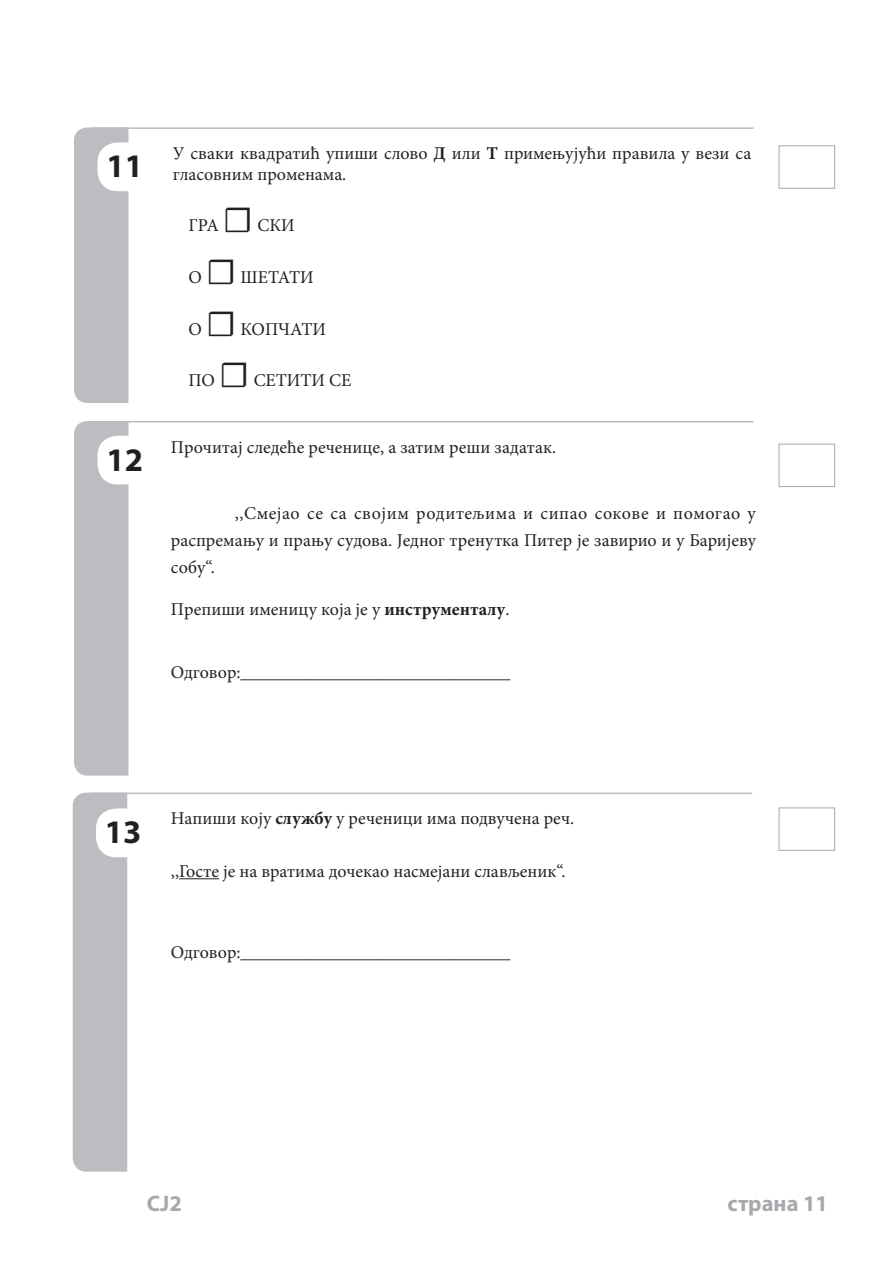
<style>
.page{position:relative;width:893px;height:1263px;background:#fff}
.page>*{position:absolute;margin:0;border:0;box-sizing:border-box;transform-origin:0 0}
.t1{font:700 33px "Myriad Pro";color:#231f20}
.t2{font:700 22.5px "Myriad Pro";color:#a8a9ad}
.t3{font:18px/27px "Minion Pro";color:#231f20;text-align:justify}
.s1{font-weight:700}
.s2{font-size:36px}
</style>
<div class="page">
<div style="left:74px;top:127px;width:54px;height:276px;background:#bcbdc0"></div>
<div style="left:74px;top:421px;width:54px;height:354px;background:#bcbdc0"></div>
<hr style="left:93px;top:421px;width:660px;height:1px;background:#bcbdc0">
<hr style="left:93px;top:127px;width:660px;height:2px;background:#bcbdc0">
<div style="left:73px;top:793px;width:54px;height:378px;background:#bcbdc0"></div>
<hr style="left:91px;top:793px;width:661px;height:1px;background:#bcbdc0">
<div style="left:779px;top:444px;width:56px;height:43px;border:1px solid #a8a9ad"></div>
<div style="left:779px;top:145px;width:56px;height:44px;border:1px solid #a8a9ad"></div>
<hr style="left:179px;top:878px;width:40px;height:1px;background:#231f20">
<div style="left:779px;top:807px;width:56px;height:44px;border:1px solid #a8a9ad"></div>
<div style="left:97px;top:142px;width:63px;height:49px;background:#fff;border-radius:20px"></div>
<div style="left:97px;top:436px;width:63px;height:48px;background:#fff;border-radius:20px"></div>
<div style="left:96px;top:808px;width:63px;height:49px;background:#fff;border-radius:20px"></div>
<h1 class="t1" style="left:106px;top:148px;width:38px">11</h1>
<h1 class="t1" style="left:106px;top:441px;width:38px">12</h1>
<p class="t3" style="left:173px;top:142px;width:580px;line-height:21px">У сваки квадратић упиши слово <span class="s1">Д</span> или <span class="s1">Т</span> примењујући правила у вези са гласовним променама.</p>
<p class="t3" style="left:188px;top:212px;width:108px">ГРА <span class="s2">☐</span> СКИ</p>
<p class="t3" style="left:188px;top:264px;width:127px">О <span class="s2">☐</span> ШЕТАТИ</p>
<p class="t3" style="left:188px;top:315px;width:139px">О <span class="s2">☐</span> КОПЧАТИ</p>
<p class="t3" style="left:188px;top:367px;width:164px">ПО <span class="s2">☐</span> СЕТИТИ СЕ</p>
<p class="t3" style="left:171px;top:434px;width:387px">Прочитај следеће реченице, а затим реши задатак.</p>
<p class="t3" style="left:171px;top:499px;width:587px;text-indent:64px">,,Смејао се са својим родитељима и сипао сокове и помогао у распремању и прању судова. Једног тренутка Питер је завирио и у Баријеву собу“.</p>
<p class="t3" style="left:171px;top:596px;width:340px">Препиши именицу која је у <span class="s1">инструменталу</span>.</p>
<p class="t3" style="left:171px;top:659px;width:341px">Одговор:______________________________</p>
<h1 class="t1" style="left:105px;top:814px;width:38px">13</h1>
<p class="t3" style="left:171px;top:805px;width:405px">Напиши коју <span class="s1">службу</span> у реченици има подвучена реч.</p>
<p class="t3" style="left:171px;top:858px;width:396px">,,Госте је на вратима дочекао насмејани слављеник“.</p>
<p class="t3" style="left:171px;top:938px;width:341px">Одговор:______________________________</p>
<p class="t2" style="left:147px;top:1191px;width:37px">СЈ2</p>
<p class="t2" style="left:728px;top:1191px;width:102px">страна 11</p>
</div>
